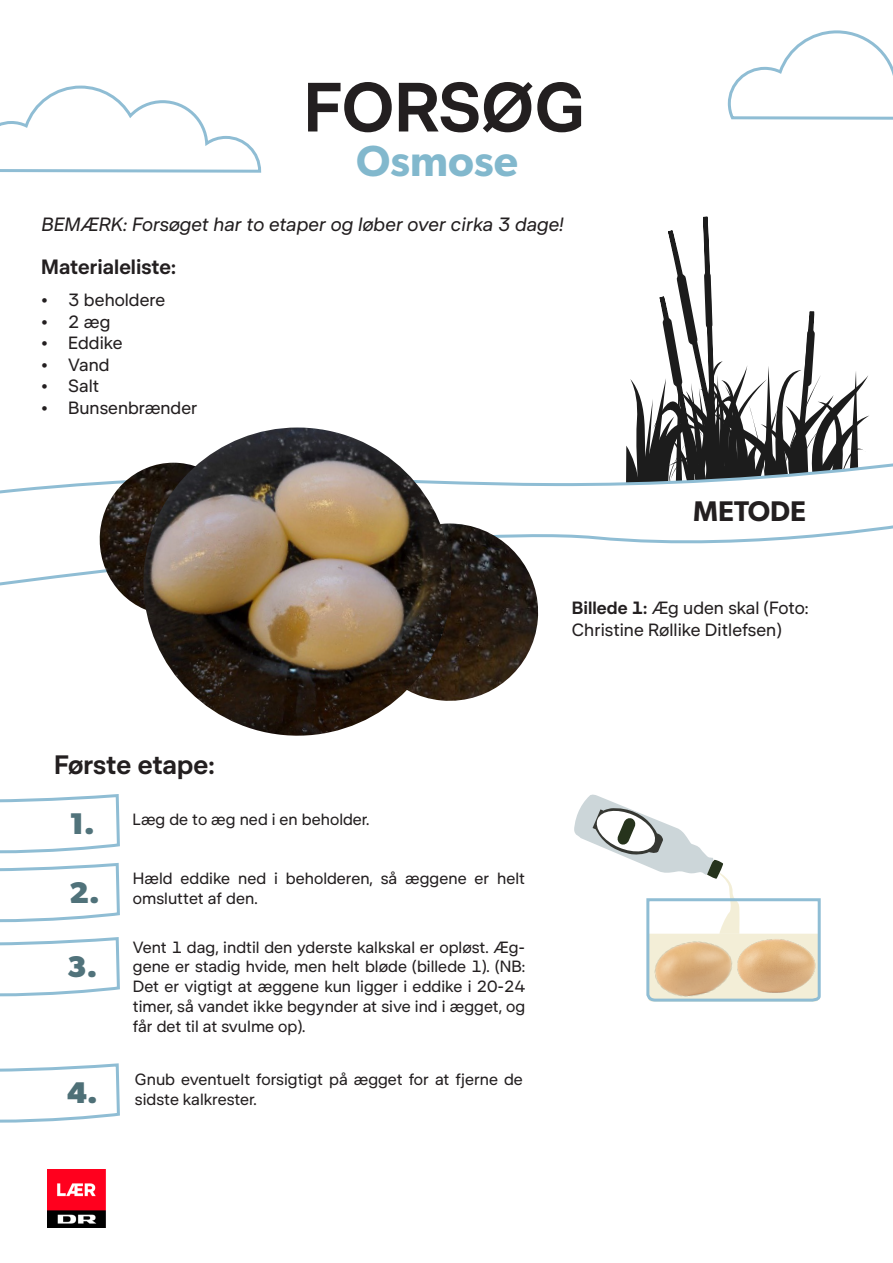
<style>
.page{position:relative;width:893px;height:1263px;background:#fff}
.page>*{position:absolute;margin:0;border:0;box-sizing:border-box;transform-origin:0 0}
.t1{font:600 70.5px "DR Publik";letter-spacing:-.005em;color:#231f20}
.t2{font:600 43.5px "Gibson";color:#82b8cd}
.t3{font:700 30px "Gibson";color:#51737b}
.t4{font:700 30px "Gibson";color:#50727a}
.t5{font:700 30px "Gibson";color:#4e7077}
.t6{font:600 28.5px "Gibson";color:#231f20}
.t7{font:600 27px "DR Publik";letter-spacing:-.005em;color:#231f20}
.t8{font:600 21px "DR Publik";color:#231f20}
.t9{font:italic 19.5px "DR Publik";color:#231f20}
.t10{font:18px/21.6px "DR Publik";color:#231f20}
.t11{font:16.5px/19.8px "DR Publik";color:#231f20}
.s1{font-weight:600}
</style>
<div class="page">
<svg style="left:0;top:85px;width:262px;height:88px"></svg>
<svg style="left:626px;top:33px;width:243px;height:424px"></svg>
<svg style="left:0;top:457px;width:893px;height:129px"></svg>
<svg style="left:0;top:794px;width:120px;height:434px"></svg>
<img style="left:96px;top:463px;width:41px;height:143px">
<img style="left:458px;top:523px;width:84px;height:178px">
<img style="left:137px;top:427px;width:321px;height:309px">
<svg style="left:574px;top:794px;width:247px;height:208px"></svg>
<p class="t1" style="left:304px;top:64px;width:283px">FORSØG</p>
<p class="t2" style="left:356px;top:135px;width:163px">Osmose</p>
<p class="t9" style="left:41px;top:213px;width:523px">BEMÆRK: Forsøget har to etaper og løber over cirka 3 dage!</p>
<p class="t8" style="left:41px;top:253px;width:136px">Materialeliste:</p>
<p class="t10" style="left:41px;top:289px;width:126px">• 3 beholdere</p>
<p class="t10" style="left:41px;top:310px;width:71px">• 2 æg</p>
<p class="t10" style="left:41px;top:332px;width:83px">• Eddike</p>
<p class="t10" style="left:41px;top:354px;width:70px">• Vand</p>
<p class="t10" style="left:41px;top:375px;width:60px">• Salt</p>
<p class="t10" style="left:41px;top:397px;width:158px">• Bunsenbrænder</p>
<p class="t7" style="left:54px;top:748px;width:162px">Første etape:</p>
<p class="t3" style="left:69px;top:806px;width:27px">1.</p>
<p class="t4" style="left:69px;top:875px;width:32px">2.</p>
<p class="t3" style="left:67px;top:948px;width:32px">3.</p>
<p class="t5" style="left:67px;top:1075px;width:32px">4.</p>
<p class="t11" style="left:133px;top:809px;width:238px">Læg de to æg ned i en beholder.</p>
<p class="t11" style="left:133px;top:868px;width:394px">Hæld eddike ned i beholderen, så æggene er helt omsluttet af den.</p>
<p class="t11" style="left:133px;top:937px;width:394px;text-align:justify">Vent 1 dag, indtil den yderste kalkskal er opløst. Æg&shy;gene er stadig hvide, men helt bløde (billede 1). (NB:<br>Det er vigtigt at æggene kun ligger i eddike i 20-24 timer, så vandet ikke begynder at sive ind i ægget, og får det til at svulme op).</p>
<p class="t11" style="left:135px;top:1069px;width:389px">Gnub eventuelt forsigtigt på ægget for at fjerne de sidste kalkrester.</p>
<p class="t6" style="left:693px;top:494px;width:114px">METODE</p>
<p class="t10" style="left:572px;top:597px;width:238px"><span class="s1">Billede 1:</span> Æg uden skal (Foto:<br>Christine Røllike Ditlefsen)</p>
</div>
